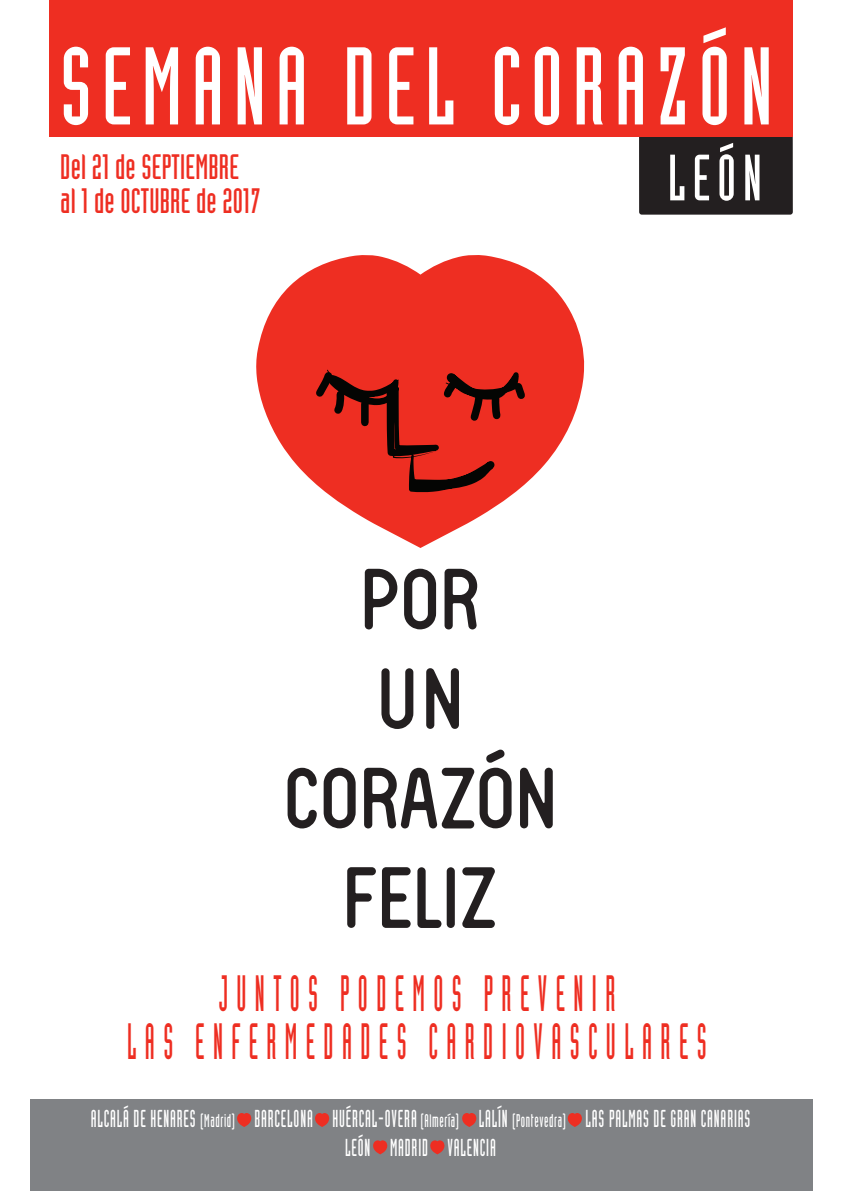
<style>
.page{position:relative;width:842px;height:1191px;background:#fff}
.page>*{position:absolute;margin:0;border:0;box-sizing:border-box;transform-origin:0 0}
.t1{font:108px "Industria Solid";letter-spacing:.085em;color:#fff}
.t2{font:64px "Industria Solid";color:#fff}
.t3{font:50px/48px "Industria Solid";letter-spacing:.25em;color:#ee2e22;text-align:center;scale:.67 1}
.t4{font:34.6px/34.6px "Industria Solid";letter-spacing:.005em;color:#ee2e22}
.t5{font:24px/28.8px "Industria Solid";letter-spacing:.04em;color:#fff;text-align:center;scale:.82 1}
.s1{font-size:18px}
</style>
<div class="page">
<div style="left:639px;top:128px;width:154px;height:87px;background:#231f20;border-radius:3px"></div>
<div style="left:49px;top:0;width:744px;height:137px;background:#ee2e22"></div>
<svg style="left:256px;top:255px;width:329px;height:293px;fill:#ee2e22"></svg>
<svg style="left:310px;top:366px;width:220px;height:126px;background:#c5281e"></svg>
<svg style="left:347px;top:867px;width:148px;height:61px"></svg>
<svg style="left:288px;top:749px;width:265px;height:79px"></svg>
<svg style="left:381px;top:668px;width:78px;height:61px"></svg>
<svg style="left:365px;top:568px;width:112px;height:61px"></svg>
<div style="left:30px;top:1099px;width:782px;height:92px;background:#808285"></div>
<svg style="left:373px;top:1140px;width:14px;height:14px"></svg>
<svg style="left:430px;top:1140px;width:15px;height:14px"></svg>
<svg style="left:568px;top:1113px;width:14px;height:14px"></svg>
<svg style="left:462px;top:1113px;width:14px;height:14px"></svg>
<svg style="left:237px;top:1113px;width:14px;height:14px"></svg>
<svg style="left:315px;top:1113px;width:14px;height:14px"></svg>
<h1 class="t1" style="left:60px;top:27px;width:714px">SEMANA DEL CORAZÓN</h1>
<h3 class="t4" style="left:60px;top:149px;width:202px">Del 21 de SEPTIEMBRE al 1 de OCTUBRE de 2017</h3>
<h2 class="t2" style="left:668px;top:143px;width:96px">LEÓN</h2>
<h3 class="t3" style="left:127px;top:969px;width:867px">JUNTOS PODEMOS PREVENIR<br>LAS ENFERMEDADES CARDIOVASCULARES</h3>
<p class="t5" style="left:91px;top:1104px;width:806px">ALCALÁ DE HENARES <span class="s1">(Madrid)</span> BARCELONA HUÉRCAL-OVERA <span class="s1">(Almería)</span> LALÍN <span class="s1">(Pontevedra)</span> LAS PALMAS DE GRAN CANARIAS<br>LEÓN MADRID VALENCIA</p>
</div>
